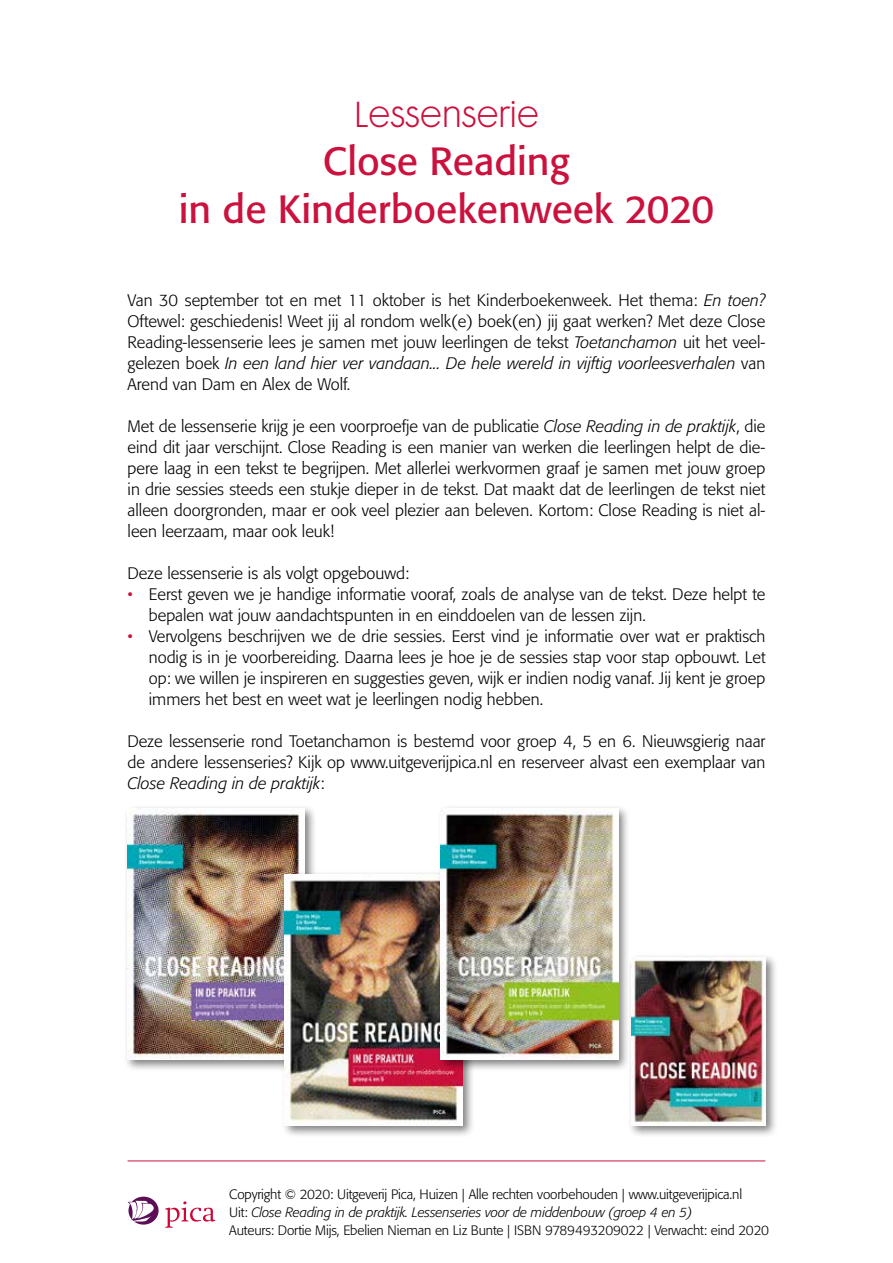
<style>
.page{position:relative;width:893px;height:1263px;background:#fff}
.page>*{position:absolute;margin:0;border:0;box-sizing:border-box;transform-origin:0 0}
.t1{font:39px/48px "Formata";color:#cb123e;text-align:center}
.t2{font:33px "Cg Futura Maxi Lt";color:#cb123e}
.t3{font:300 16.5px/21px "Formata";color:#000;text-align:justify}
.t4{font:300 13.5px/18px "Formata";letter-spacing:-.01em;color:#000}
.s1{font-style:italic}
.s2{color:#cb123e}
</style>
<div class="page">
<hr style="left:128px;top:1160px;width:637px;height:1px;background:#cb123e">
<svg style="left:165px;top:1201px;width:50px;height:27px"></svg>
<svg style="left:128px;top:1196px;width:31px;height:28px"></svg>
<div style="left:124px;top:805px;width:193px;height:267px;background:#000;opacity:.5"></div>
<img style="left:128px;top:809px;width:177px;height:250px">
<div style="left:281px;top:870px;width:194px;height:268px;background:#000;opacity:.5"></div>
<img style="left:285px;top:874px;width:177px;height:251px">
<div style="left:437px;top:805px;width:194px;height:267px;background:#000;opacity:.5"></div>
<img style="left:441px;top:809px;width:177px;height:250px">
<div style="left:628px;top:953px;width:150px;height:185px;background:#000;opacity:.5"></div>
<img style="left:632px;top:957px;width:133px;height:168px">
<h2 class="t2" style="left:354px;top:94px;width:186px">Lessenserie</h2>
<h1 class="t1" style="left:179px;top:137px;width:537px">Close Reading<br>in de Kinderboekenweek 2020</h1>
<p class="t3" style="left:128px;top:290px;width:639px">Van 30 september tot en met 11 oktober is het Kinderboekenweek. Het thema: <span class="s1">En toen?<br></span>Oftewel: geschiedenis! Weet jij al rondom welk(e) boek(en) jij gaat werken? Met deze Close Reading-lessenserie lees je samen met jouw leerlingen de tekst <span class="s1">Toetanchamon</span> uit het veel&shy;gelezen boek <span class="s1">In een land hier ver vandaan... De hele wereld in vijftig voorleesverhalen</span> van Arend van Dam en Alex de Wolf.</p>
<p class="t3" style="left:128px;top:416px;width:639px">Met de lessenserie krijg je een voorproefje van de publicatie <span class="s1">Close Reading in de praktijk</span>, die eind dit jaar verschijnt. Close Reading is een manier van werken die leerlingen helpt de die&shy;pere laag in een tekst te begrijpen. Met allerlei werkvormen graaf je samen met jouw groep in drie sessies steeds een stukje dieper in de tekst. Dat maakt dat de leerlingen de tekst niet alleen doorgronden, maar er ook veel plezier aan beleven. Kortom: Close Reading is niet al&shy;leen leerzaam, maar ook leuk!</p>
<p class="t3" style="left:128px;top:563px;width:283px">Deze lessenserie is als volgt opgebouwd:</p>
<p class="t3" style="left:149px;top:584px;width:618px;text-indent:-21px"><span class="s2">•</span> Eerst geven we je handige informatie vooraf, zoals de analyse van de tekst. Deze helpt te bepalen wat jouw aandachtspunten in en einddoelen van de lessen zijn.</p>
<p class="t3" style="left:149px;top:626px;width:618px;text-indent:-21px"><span class="s2">•</span> Vervolgens beschrijven we de drie sessies. Eerst vind je informatie over wat er praktisch nodig is in je voorbereiding. Daarna lees je hoe je de sessies stap voor stap opbouwt. Let op: we willen je inspireren en suggesties geven, wijk er indien nodig vanaf. Jij kent je groep immers het best en weet wat je leerlingen nodig hebben.</p>
<p class="t3" style="left:128px;top:731px;width:639px">Deze lessenserie rond Toetanchamon is bestemd voor groep 4, 5 en 6. Nieuwsgierig naar de andere lessenseries? Kijk op www.uitgeverijpica.nl en reserveer alvast een exemplaar van <span class="s1">Close Reading in de praktijk</span>:</p>
<p class="t4" style="left:229px;top:1185px;width:541px">Copyright © 2020: Uitgeverij Pica, Huizen | Alle rechten voorbehouden | www.uitgeverijpica.nl<br>Uit: <span class="s1">Close Reading in de praktijk. Lessenseries voor de middenbouw (groep 4 en 5)<br></span>Auteurs: Dortie Mijs, Ebelien Nieman en Liz Bunte | ISBN 9789493209022 | Verwacht: eind 2020</p>
</div>
